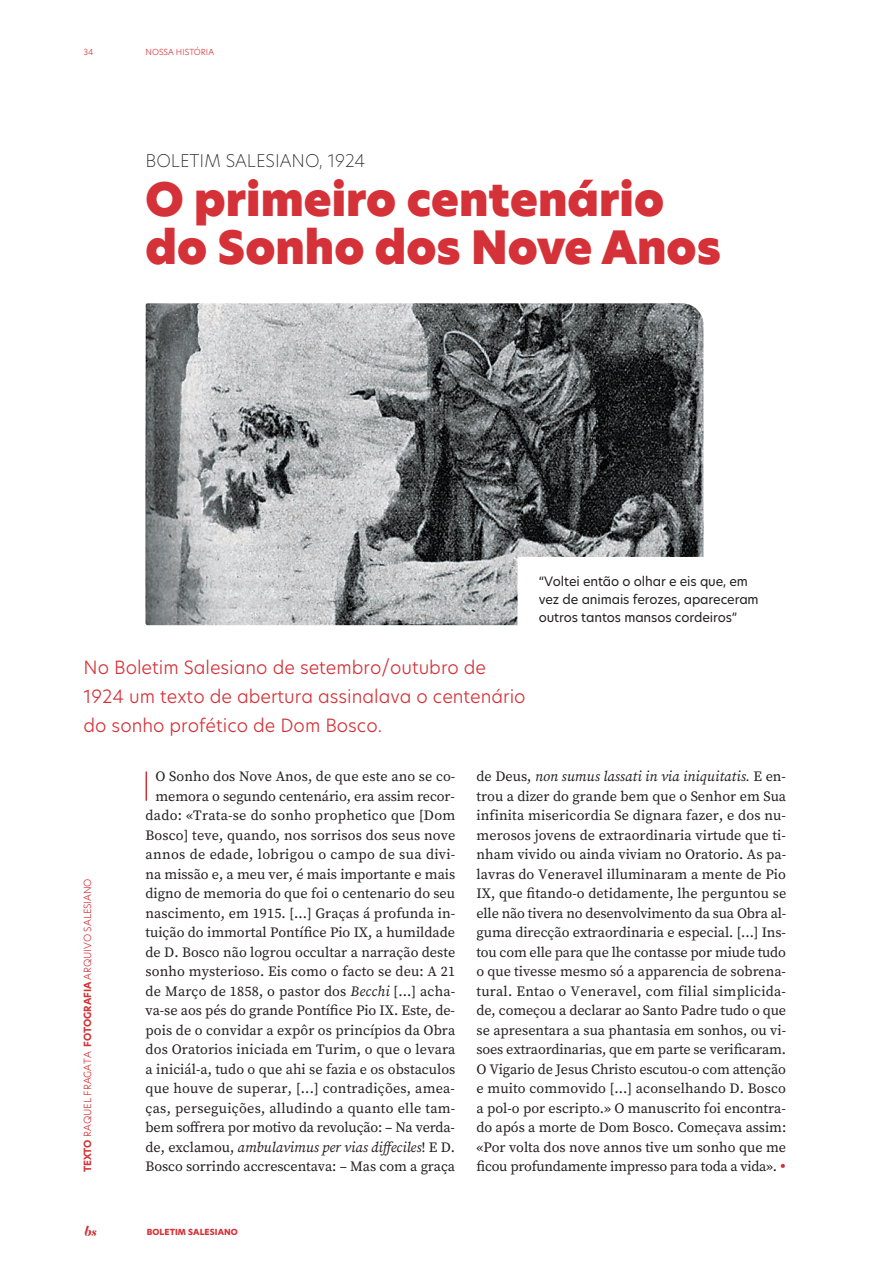
<style>
.page{position:relative;width:892px;height:1262px;background:#fff}
.page>*{position:absolute;margin:0;border:0;box-sizing:border-box;transform-origin:0 0}
.t1{font:45px/48.8px "New Hero Super";color:#d43238}
.t2{font:300 18px/29.2px "New Hero";color:#d43238}
.t3{font:200 17.25px "New Hero";color:#231f20}
.t4{font:14.25px/19.5px "Source Serif Variable";color:#231f20;text-align:right}
.t5{font:italic 700 13.5px "Essonnes Headline";color:#d43238}
.t6{font:12.75px/18px "New Hero";letter-spacing:-.01em;color:#231f20}
.t7{font:300 9.75px "New Hero";letter-spacing:-.01em;color:#d43238}
.t8{font:800 8.25px "New Hero";letter-spacing:.01em;color:#d43238}
.t9{font:300 8.25px "New Hero";color:#d43238}
.s1{font-style:italic}
.s2{font-size:21px;color:#d43238}
.s3{font-weight:700}
</style>
<div class="page">
<img style="left:145px;top:303px;width:558px;height:322px">
<hr style="left:145px;top:772px;width:2px;height:28px;background:#d43238">
<div style="left:517px;top:557px;width:289px;height:84px;background:#fff;border-radius:2px"></div>
<p class="t9" style="left:83px;top:46px;width:11px">34</p>
<p class="t9" style="left:145px;top:46px;width:70px">NOSSA HISTÓRIA</p>
<p class="t3" style="left:145px;top:149px;width:221px">BOLETIM SALESIANO, 1924</p>
<h1 class="t1" style="left:145px;top:175px;width:577px">O primeiro centenário do Sonho dos Nove Anos</h1>
<p class="t6" style="left:538px;top:572px;width:221px">“Voltei então o olhar e eis que, em vez de animais ferozes, apareceram outros tantos mansos cordeiros”</p>
<p class="t2" style="left:83px;top:652px;width:443px">No Boletim Salesiano de setembro/outubro de<br>1924 um texto de abertura assinalava o centenário do sonho profético de Dom Bosco.</p>
<p class="t4" style="left:145px;top:767px;width:311px">O Sonho dos Nove Anos, de que este ano se co&shy;memora o segundo centenário, era assim recor&shy;dado: «Trata-se do sonho prophetico que [Dom Bosco] teve, quando, nos sorrisos dos seus nove annos de edade, lobrigou o campo de sua divi&shy;na missão e, a meu ver, é mais importante e mais digno de memoria do que foi o centenario do seu nascimento, em 1915. [...] Graças á profunda in&shy;tuição do immortal Pontífice Pio IX, a humildade de D. Bosco não logrou occultar a narração deste sonho mysterioso. Eis como o facto se deu: A 21 de Março de 1858, o pastor dos <span class="s1">Becchi</span> [...] acha&shy;va-se aos pés do grande Pontífice Pio IX. Este, de&shy;pois de o convidar a expôr os princípios da Obra dos Oratorios iniciada em Turim, o que o levara a iniciál-a, tudo o que ahi se fazia e os obstaculos que houve de superar, [...] contradições, amea&shy;ças, perseguições, alludindo a quanto elle tam&shy;bem soffrera por motivo da revolução: – Na verda&shy;de, exclamou, <span class="s1">ambulavimus per vias diffeciles</span>! E D.<br>Bosco sorrindo accrescentava: – Mas com a graça</p>
<p class="t4" style="left:476px;top:766px;width:311px;text-align:justify">de Deus, <span class="s1">non sumus lassati in via iniquitatis.</span> E en&shy;trou a dizer do grande bem que o Senhor em Sua infinita misericordia Se dignara fazer, e dos nu&shy;merosos jovens de extraordinaria virtude que ti&shy;nham vivido ou ainda viviam no Oratorio. As pa&shy;lavras do Veneravel illuminaram a mente de Pio IX, que fitando-o detidamente, lhe perguntou se elle não tivera no desenvolvimento da sua Obra al&shy;guma direcção extraordinaria e especial. [...] Ins&shy;tou com elle para que lhe contasse por miude tudo o que tivesse mesmo só a apparencia de sobrena&shy;tural. Entao o Veneravel, com filial simplicida&shy;de, começou a declarar ao Santo Padre tudo o que se apresentara a sua phantasia em sonhos, ou vi&shy;soes extraordinarias, que em parte se verificaram.<br>O Vigario de Jesus Christo escutou-o com attenção e muito commovido [...] aconselhando D. Bosco a pol-o por escripto.» O manuscrito foi encontra&shy;do após a morte de Dom Bosco. Começava assim: «Por volta dos nove annos tive um sonho que me ficou profundamente impresso para toda a vida». <span class="s2">·</span></p>
<p class="t7" style="left:81px;top:1172px;width:295px;rotate:-90deg"><span class="s3">TEXTO</span> RAQUEL FRAGATA <span class="s3">FOTOGRAFIA</span> ARQUIVO SALESIANO</p>
<p class="t5" style="left:84px;top:1221px;width:14px">bs</p>
<p class="t8" style="left:147px;top:1226px;width:93px">BOLETIM SALESIANO</p>
</div>
